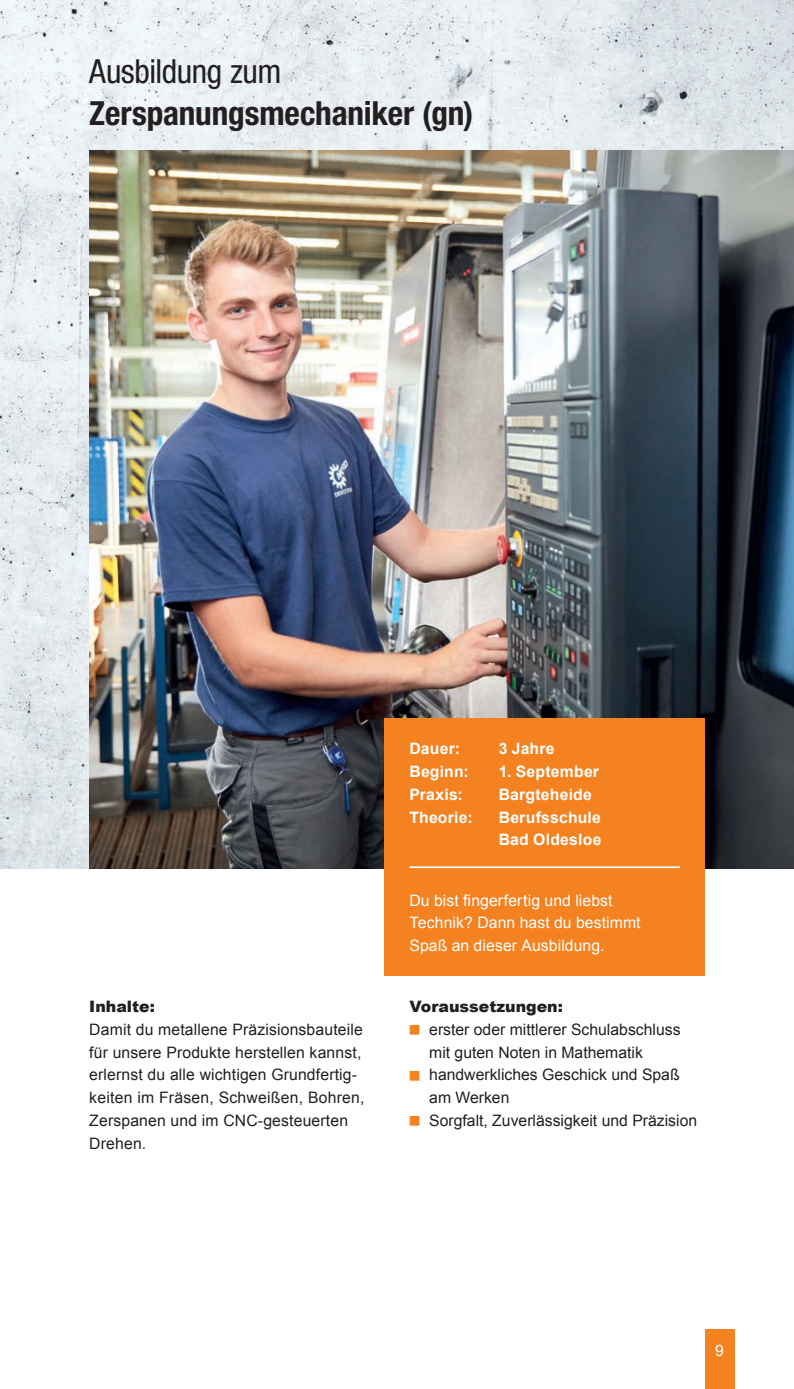
<style>
.page{position:relative;width:794px;height:1389px;background:#fff}
.page>*{position:absolute;margin:0;border:0;box-sizing:border-box;transform-origin:0 0}
.Copy{font:700 condensed 33.25px/42px "Helvetica Neue LT Pro";letter-spacing:-.005em;color:#231f20}
.Copy-2{font:15.75px/22.8px "Arial";letter-spacing:.01em;color:#231f20}
.Copy-3{font:700 15.75px/22.8px "Arial";letter-spacing:.015em;color:#fff}
.Copy-4{font:15.75px/22.8px "Arial";letter-spacing:.005em;color:#fff}
.Copy-5{font:900 15.75px "Arial";color:#231f20}
.s1{font-weight:400}
.s2{color:#f58220}
</style>
<div class="page">
<div style="left:704px;top:1329px;width:30px;height:60px;background:#f58220"></div>
<img style="left:0;top:0;width:794px;height:868px">
<img style="left:89px;top:150px;width:705px;height:718px">
<div style="left:384px;top:718px;width:320px;height:258px;background:#f58220"></div>
<hr style="left:409px;top:866px;width:271px;height:2px;background:#fff">
<p class="Copy" style="left:89px;top:50px;width:385px"><span class="s1">Ausbildung zum<br></span>Zerspanungsmechaniker (gn)</p>
<p class="Copy-5" style="left:89px;top:995px;width:67px">Inhalte:</p>
<p class="Copy-2" style="left:89px;top:1018px;width:277px">Damit du metallene Präzisionsbauteile für unsere Produkte herstellen kannst, erlernst du alle wichtigen Grundfertig&shy;keiten im Fräsen, Schweißen, Bohren, Zerspanen und im CNC-gesteuerten Drehen.</p>
<p class="Copy-3" style="left:409px;top:738px;width:52px">Dauer:</p>
<p class="Copy-3" style="left:499px;top:738px;width:57px">3 Jahre</p>
<p class="Copy-3" style="left:409px;top:761px;width:61px">Beginn:</p>
<p class="Copy-3" style="left:499px;top:761px;width:102px">1. September</p>
<p class="Copy-3" style="left:409px;top:783px;width:55px">Praxis:</p>
<p class="Copy-3" style="left:499px;top:783px;width:95px">Bargteheide</p>
<p class="Copy-3" style="left:409px;top:806px;width:65px">Theorie:</p>
<p class="Copy-3" style="left:499px;top:806px;width:104px">Berufsschule<br>Bad Oldesloe</p>
<p class="Copy-4" style="left:409px;top:889px;width:233px">Du bist fingerfertig und liebst<br>Technik? Dann hast du bestimmt<br>Spaß an dieser Ausbildung.</p>
<p class="Copy-5" style="left:409px;top:995px;width:155px">Voraussetzungen:</p>
<p class="Copy-2" style="left:429px;top:1018px;width:253px;text-indent:-20px"><span class="s2">■</span> erster oder mittlerer Schulabschluss mit guten Noten in Mathematik</p>
<p class="Copy-2" style="left:429px;top:1064px;width:252px;text-indent:-20px"><span class="s2">■</span> handwerkliches Geschick und Spaß am Werken</p>
<p class="Copy-2" style="left:409px;top:1109px;width:289px"><span class="s2">■</span> Sorgfalt, Zuverlässigkeit und Präzision</p>
<p class="Copy-4" style="left:715px;top:1339px;width:10px">9</p>
</div>
